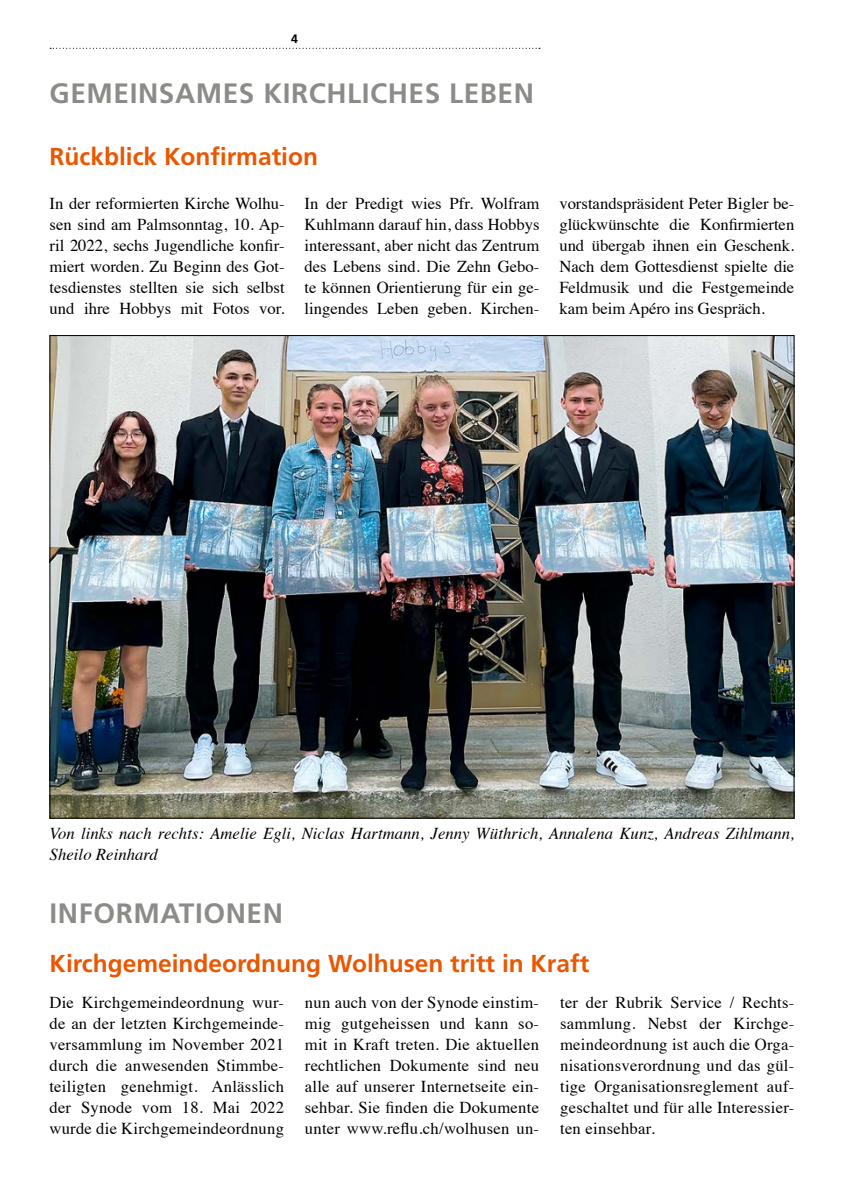
<style>
.page{position:relative;width:844px;height:1191px;background:#fff}
.page>*{position:absolute;margin:0;border:0;box-sizing:border-box;transform-origin:0 0}
.rubriktitel{font:700 28px "Frutiger";letter-spacing:.02em;color:#8c8b88}
.Zwischentitel{font:700 24.5px "Frutiger";color:#ea5700}
.Lauftext{font:16.62px/21px "Times";letter-spacing:.005em;color:#000;text-align:justify}
.legende{font:italic 16.62px/21px "Times";letter-spacing:.005em;color:#000}
.t1{font:700 12.25px "Frutiger";color:#000}
</style>
<div class="page">
<svg style="left:50px;top:48px;width:490px;height:1px"></svg>
<img style="left:52px;top:337px;width:740px;height:479px">
<p class="t1" style="left:291px;top:31px;width:8px">4</p>
<p class="rubriktitel" style="left:50px;top:77px;width:485px">GEMEINSAMES KIRCHLICHES LEBEN</p>
<p class="Zwischentitel" style="left:50px;top:142px;width:270px">Rückblick Konfirmation</p>
<p class="Lauftext" style="left:50px;top:192px;width:236px">In der reformierten Kirche Wolhu&shy;sen sind am Palmsonntag, 10. Ap&shy;ril 2022, sechs Jugendliche konfir&shy;miert worden. Zu Beginn des Got&shy;tesdienstes stellten sie sich selbst und ihre Hobbys mit Fotos vor.</p>
<p class="Lauftext" style="left:304px;top:192px;width:236px">In der Predigt wies Pfr. Wolfram Kuhlmann darauf hin, dass Hobbys interessant, aber nicht das Zentrum des Lebens sind. Die Zehn Gebo&shy;te können Orientierung für ein ge&shy;lingendes Leben geben. Kirchen-</p>
<p class="Lauftext" style="left:559px;top:192px;width:236px">vorstandspräsident Peter Bigler be&shy;glückwünschte die Konfirmierten und übergab ihnen ein Geschenk.<br>Nach dem Gottesdienst spielte die Feldmusik und die Festgemeinde kam beim Apéro ins Gespräch.</p>
<p class="legende" style="left:50px;top:822px;width:746px">Von links nach rechts: Amelie Egli, Niclas Hartmann, Jenny Wüthrich, Annalena Kunz, Andreas Zihlmann,<br>Sheilo Reinhard</p>
<p class="rubriktitel" style="left:50px;top:897px;width:235px">INFORMATIONEN</p>
<p class="Zwischentitel" style="left:50px;top:949px;width:541px">Kirchgemeindeordnung Wolhusen tritt in Kraft</p>
<p class="Lauftext" style="left:49px;top:990px;width:236px">Die Kirchgemeindeordnung wur&shy;de an der letzten Kirchgemeinde&shy;versammlung im November 2021 durch die anwesenden Stimmbe&shy;teiligten genehmigt. Anlässlich der Synode vom 18. Mai 2022 wurde die Kirchgemeindeordnung</p>
<p class="Lauftext" style="left:305px;top:990px;width:236px">nun auch von der Synode einstim&shy;mig gutgeheissen und kann so&shy;mit in Kraft treten. Die aktuellen rechtlichen Dokumente sind neu alle auf unserer Internetseite ein&shy;sehbar. Sie finden die Dokumente unter www.reflu.ch/wolhusen un-</p>
<p class="Lauftext" style="left:560px;top:990px;width:236px">ter der Rubrik Service / Rechts&shy;sammlung. Nebst der Kirchge&shy;meindeordnung ist auch die Orga&shy;nisationsverordnung und das gül&shy;tige Organisationsreglement auf&shy;geschaltet und für alle Interessier&shy;ten einsehbar.</p>
</div>
